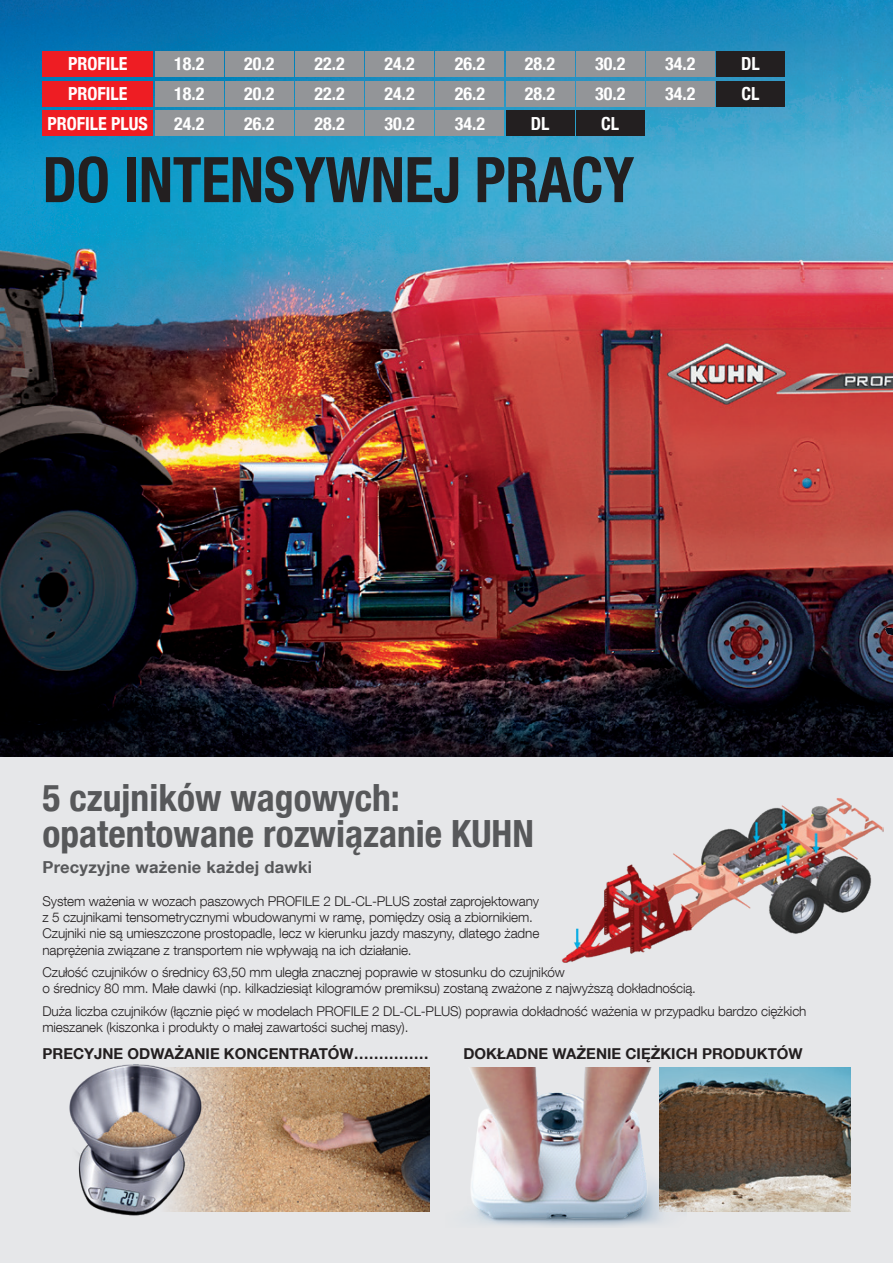
<style>
.page{position:relative;width:893px;height:1263px;background:#fff}
.page>*{position:absolute;margin:0;border:0;box-sizing:border-box;transform-origin:0 0}
.t1{font:700 condensed 63px "Helvetica Neue LT Com";letter-spacing:-.005em;color:#231f20;scale:.95 1}
.t2{font:700 condensed 37.5px/36px "Helvetica Neue LT Com";color:#57585a}
.t3{font:700 condensed 18px/29.7px "Helvetica Neue LT Com";color:#fff}
.t4{font:700 16.5px "Helvetica Neue LT Com";letter-spacing:.015em;color:#57585a}
.t5{font:700 15px "Helvetica Neue LT Com";color:#231f20}
.t6{font:300 13.5px/16.2px "Helvetica Neue LT Com";letter-spacing:-.01em;color:#231f20}
</style>
<div class="page">
<img style="left:0;top:0;width:893px;height:758px">
<div style="left:43px;top:51px;width:110px;height:26px;background:#ee1d23"></div>
<div style="left:43px;top:81px;width:110px;height:25px;background:#ee1d23"></div>
<div style="left:43px;top:111px;width:110px;height:25px;background:#ee1d23"></div>
<div style="left:155px;top:51px;width:68px;height:26px;background:#939598"></div>
<div style="left:155px;top:81px;width:68px;height:25px;background:#939598"></div>
<div style="left:155px;top:111px;width:68px;height:25px;background:#939598"></div>
<div style="left:225px;top:51px;width:68px;height:26px;background:#939598"></div>
<div style="left:225px;top:81px;width:68px;height:25px;background:#939598"></div>
<div style="left:225px;top:111px;width:68px;height:25px;background:#939598"></div>
<div style="left:296px;top:51px;width:68px;height:26px;background:#939598"></div>
<div style="left:296px;top:81px;width:68px;height:25px;background:#939598"></div>
<div style="left:296px;top:111px;width:68px;height:25px;background:#939598"></div>
<div style="left:366px;top:51px;width:68px;height:26px;background:#939598"></div>
<div style="left:366px;top:81px;width:68px;height:25px;background:#939598"></div>
<div style="left:366px;top:111px;width:68px;height:25px;background:#939598"></div>
<div style="left:436px;top:111px;width:68px;height:25px;background:#939598"></div>
<div style="left:506px;top:111px;width:68px;height:25px;background:#231f20"></div>
<div style="left:576px;top:111px;width:68px;height:25px;background:#231f20"></div>
<div style="left:436px;top:51px;width:68px;height:26px;background:#939598"></div>
<div style="left:436px;top:81px;width:68px;height:25px;background:#939598"></div>
<div style="left:506px;top:51px;width:68px;height:26px;background:#939598"></div>
<div style="left:506px;top:81px;width:68px;height:25px;background:#939598"></div>
<div style="left:576px;top:51px;width:68px;height:26px;background:#939598"></div>
<div style="left:576px;top:81px;width:68px;height:25px;background:#939598"></div>
<div style="left:646px;top:51px;width:68px;height:26px;background:#939598"></div>
<div style="left:646px;top:81px;width:68px;height:25px;background:#939598"></div>
<div style="left:716px;top:51px;width:68px;height:26px;background:#231f20"></div>
<div style="left:716px;top:81px;width:68px;height:25px;background:#231f20"></div>
<div style="left:0;top:758px;width:893px;height:505px;background:#e6e7e9"></div>
<img style="left:561px;top:798px;width:323px;height:165px">
<img style="left:210px;top:1067px;width:219px;height:145px">
<img style="left:686px;top:1067px;width:164px;height:145px">
<img style="left:69px;top:1064px;width:141px;height:152px">
<svg style="left:885px;top:628px;width:8px;height:7px"></svg>
<img style="left:470px;top:1067px;width:216px;height:160px">
<h3 class="t3" style="left:48px;top:49px;width:102px;text-align:center">PROFILE<br>PROFILE<br>PROFILE PLUS</h3>
<h3 class="t3" style="left:174px;top:49px;width:32px;text-align:justify">18.2<br>18.2<br>24.2</h3>
<h3 class="t3" style="left:244px;top:49px;width:32px;text-align:justify">20.2<br>20.2<br>26.2</h3>
<h3 class="t3" style="left:314px;top:49px;width:32px;text-align:justify">22.2<br>22.2<br>28.2</h3>
<h3 class="t3" style="left:385px;top:49px;width:32px;text-align:justify">24.2<br>24.2<br>30.2</h3>
<h3 class="t3" style="left:455px;top:49px;width:32px">26.2<br>26.2</h3>
<h3 class="t3" style="left:525px;top:49px;width:32px">28.2<br>28.2</h3>
<h3 class="t3" style="left:595px;top:49px;width:32px">30.2<br>30.2</h3>
<h3 class="t3" style="left:665px;top:49px;width:32px">34.2<br>34.2</h3>
<h3 class="t3" style="left:741px;top:49px;width:20px">DL<br>CL</h3>
<h3 class="t3" style="left:455px;top:109px;width:32px">34.2</h3>
<h3 class="t3" style="left:531px;top:109px;width:20px">DL</h3>
<h3 class="t3" style="left:601px;top:109px;width:19px">CL</h3>
<h1 class="t1" style="left:43px;top:142px;width:624px">DO INTENSYWNEJ PRACY</h1>
<h2 class="t2" style="left:43px;top:780px;width:493px">5 czujników wagowych: opatentowane rozwiązanie KUHN</h2>
<p class="t4" style="left:43px;top:856px;width:271px">Precyzyjne ważenie każdej dawki</p>
<p class="t6" style="left:43px;top:893px;width:498px">System ważenia w wozach paszowych PROFILE 2 DL-CL-PLUS został zaprojektowany z 5 czujnikami tensometrycznymi wbudowanymi w ramę, pomiędzy osią a zbiornikiem.<br>Czujniki nie są umieszczone prostopadle, lecz w kierunku jazdy maszyny, dlatego żadne naprężenia związane z transportem nie wpływają na ich działanie.</p>
<p class="t6" style="left:43px;top:964px;width:655px">Czułość czujników o średnicy 63,50 mm uległa znacznej poprawie w stosunku do czujników<br>o średnicy 80 mm. Małe dawki (np. kilkadziesiąt kilogramów premiksu) zostaną zważone z najwyższą dokładnością.</p>
<p class="t6" style="left:43px;top:1003px;width:765px">Duża liczba czujników (łącznie pięć w modelach PROFILE 2 DL-CL-PLUS) poprawia dokładność ważenia w przypadku bardzo ciężkich mieszanek (kiszonka i produkty o małej zawartości suchej masy).</p>
<p class="t5" style="left:43px;top:1044px;width:388px">PRECYJNE ODWAŻANIE KONCENTRATÓW……………</p>
<p class="t5" style="left:463px;top:1044px;width:341px">DOKŁADNE WAŻENIE CIĘŻKICH PRODUKTÓW</p>
</div>
